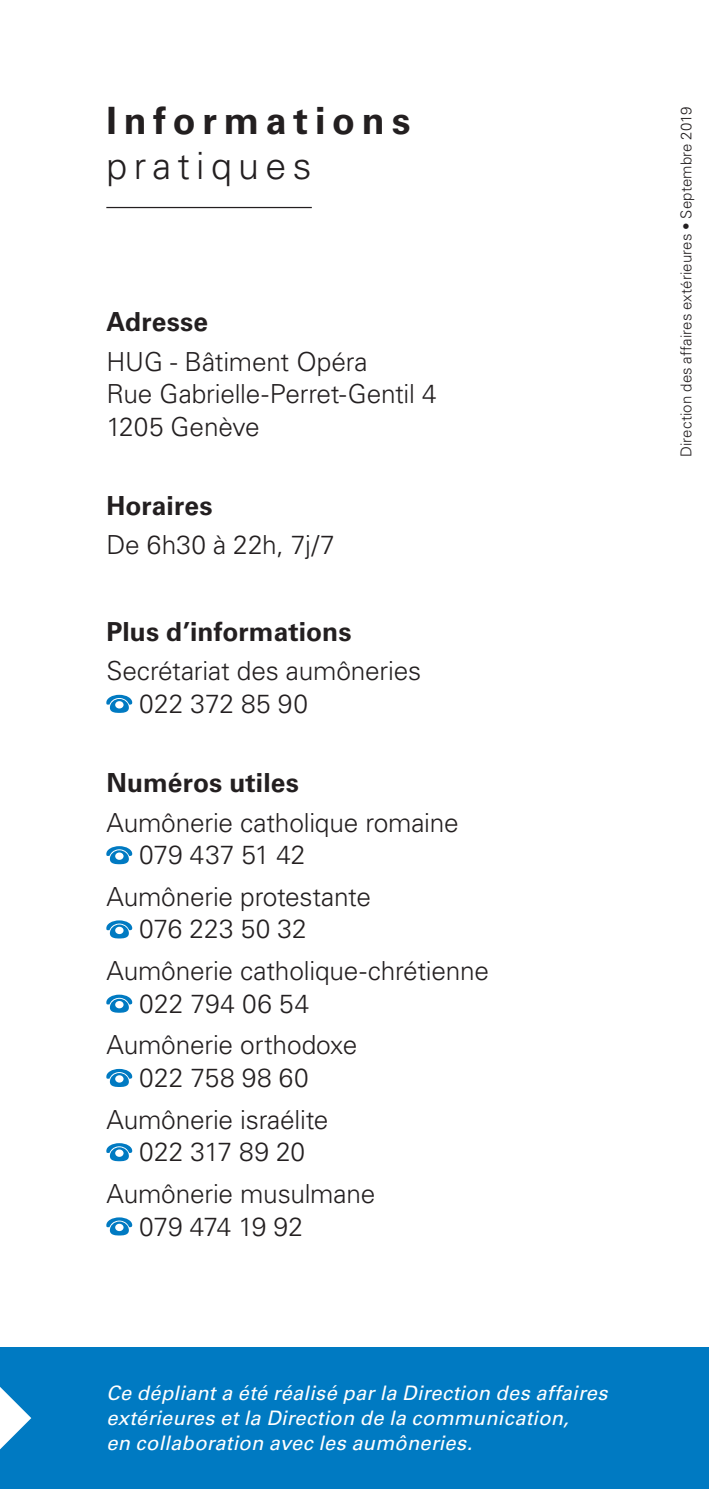
<style>
.page{position:relative;width:709px;height:1489px;background:#fff}
.page>*{position:absolute;margin:0;border:0;box-sizing:border-box;transform-origin:0 0}
.t1{font:700 37.5px "Univers LT Std";letter-spacing:.18em;color:#231f20}
.t2{font:300 37.5px "Univers LT Std";letter-spacing:.17em;color:#231f20}
.t3{font:300 26.25px/32.5px "Univers LT Std";letter-spacing:-.01em;color:#231f20}
.t4{font:700 26.25px "Univers LT Std";letter-spacing:.005em;color:#231f20}
.t5{font:italic 20px/25px "Univers LT Std";letter-spacing:.015em;color:#fff}
.t6{font:300 15px "Univers LT Std";letter-spacing:.005em;color:#231f20}
</style>
<div class="page">
<div style="left:0;top:1346px;width:709px;height:142px;background:#007ac2"></div>
<svg style="left:0;top:1387px;width:31px;height:62px"></svg>
<svg style="left:106px;top:694px;width:26px;height:19px"></svg>
<svg style="left:106px;top:846px;width:26px;height:18px"></svg>
<svg style="left:106px;top:920px;width:26px;height:18px"></svg>
<svg style="left:106px;top:994px;width:26px;height:18px"></svg>
<svg style="left:106px;top:1068px;width:26px;height:18px"></svg>
<svg style="left:106px;top:1143px;width:26px;height:18px"></svg>
<svg style="left:106px;top:1217px;width:26px;height:18px"></svg>
<hr style="left:106px;top:207px;width:206px;height:1px;background:#231f20">
<h1 class="t1" style="left:106px;top:98px;width:306px">Informations</h1>
<h1 class="t2" style="left:106px;top:143px;width:207px">pratiques</h1>
<p class="t4" style="left:106px;top:306px;width:103px">Adresse</p>
<p class="t3" style="left:106px;top:345px;width:332px">HUG - Bâtiment Opéra<br>Rue Gabrielle-Perret-Gentil 4<br>1205 Genève</p>
<p class="t4" style="left:106px;top:490px;width:108px">Horaires</p>
<p class="t3" style="left:106px;top:529px;width:230px">De 6h30 à 22h, 7j/7</p>
<p class="t4" style="left:106px;top:616px;width:247px">Plus d’informations</p>
<p class="t3" style="left:139px;top:654px;width:283px;text-indent:-33px">Secrétariat des aumôneries<br>022 372 85 90</p>
<p class="t4" style="left:106px;top:767px;width:194px">Numéros utiles</p>
<p class="t3" style="left:139px;top:806px;width:321px;text-indent:-33px">Aumônerie catholique romaine<br>079 437 51 42</p>
<p class="t3" style="left:139px;top:880px;width:233px;text-indent:-33px">Aumônerie protestante<br>076 223 50 32</p>
<p class="t3" style="left:139px;top:954px;width:351px;text-indent:-33px">Aumônerie catholique-chrétienne<br>022 794 06 54</p>
<p class="t3" style="left:106px;top:1028px;width:252px;text-align:center">Aumônerie orthodoxe<br>022 758 98 60</p>
<p class="t3" style="left:106px;top:1103px;width:224px;text-align:center">Aumônerie israélite<br>022 317 89 20</p>
<p class="t3" style="left:139px;top:1177px;width:238px;text-indent:-33px">Aumônerie musulmane<br>079 474 19 92</p>
<p class="t5" style="left:106px;top:1380px;width:502px">Ce dépliant a été réalisé par la Direction des affaires extérieures et la Direction de la communication,<br>en collaboration avec les aumôneries.</p>
<p class="t6" style="left:677px;top:457px;width:352px;rotate:-90deg">Direction des affaires extérieures • Septembre 2019</p>
</div>
